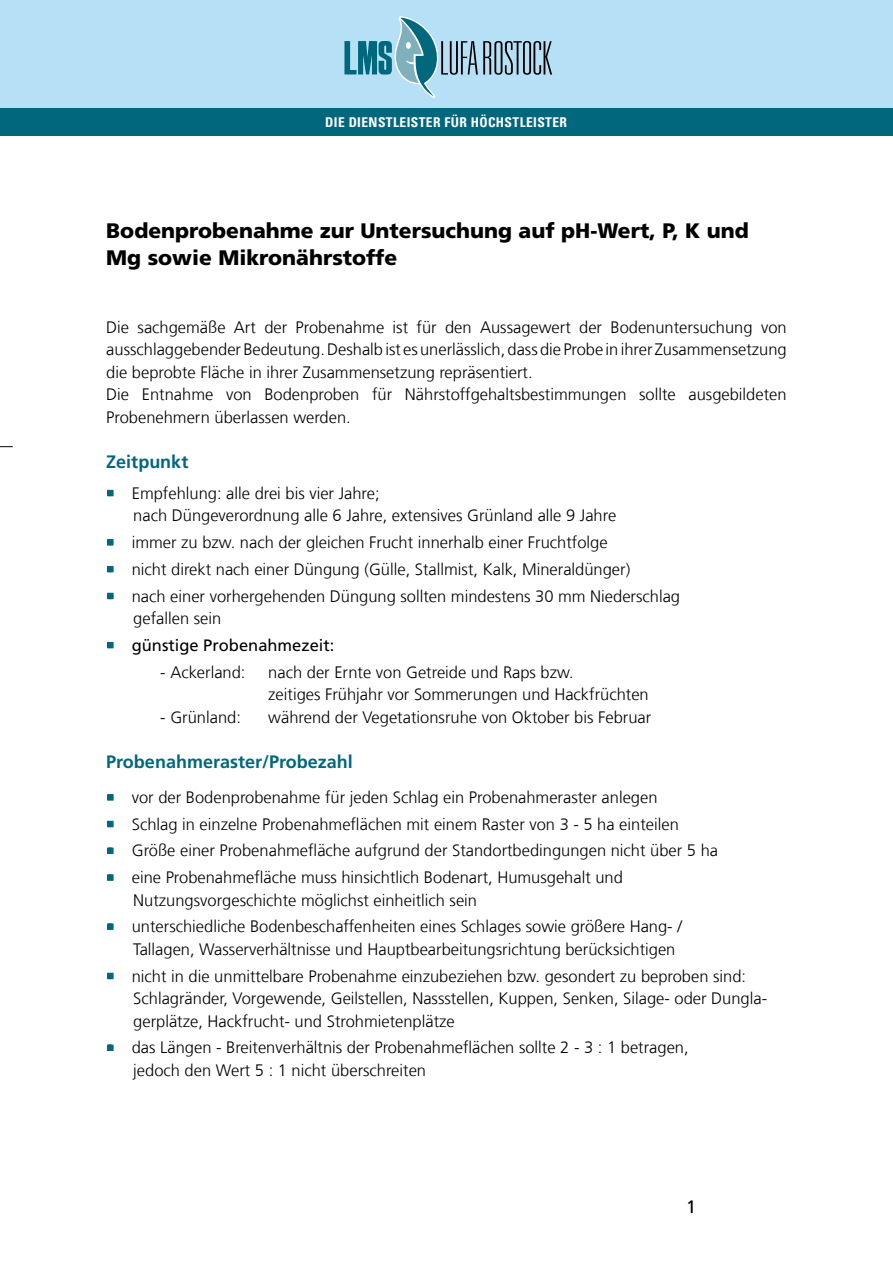
<style>
.page{position:relative;width:893px;height:1263px;background:#fff}
.page>*{position:absolute;margin:0;border:0;box-sizing:border-box;transform-origin:0 0}
.t1{font:900 21px/27px "Frutiger LT Com";color:#000}
.t2{font:700 18px "Frutiger LT Com";color:#00677c}
.t3{font:18px "Frutiger LT Com";color:#000}
.t4{font:300 16.5px/22.5px "Frutiger LT Com";color:#000}
.t5{font:16.5px "Frutiger LT Com";color:#000}
.t6{font:13.5px "Univers Com 67 Bold Cond";letter-spacing:.03em;color:#fff}
</style>
<div class="page">
<svg style="left:0;top:446px;width:13px;height:1px"></svg>
<div style="left:0;top:0;width:893px;height:108px;background:#b5e0f5"></div>
<div style="left:0;top:108px;width:893px;height:28px;background:#00677c"></div>
<svg style="left:344px;top:16px;width:208px;height:82px"></svg>
<svg style="left:107px;top:490px;width:6px;height:6px"></svg>
<svg style="left:107px;top:539px;width:6px;height:6px"></svg>
<svg style="left:107px;top:566px;width:6px;height:6px"></svg>
<svg style="left:107px;top:593px;width:7px;height:6px"></svg>
<svg style="left:107px;top:642px;width:6px;height:6px"></svg>
<svg style="left:107px;top:794px;width:7px;height:6px"></svg>
<svg style="left:107px;top:821px;width:6px;height:6px"></svg>
<svg style="left:107px;top:848px;width:6px;height:6px"></svg>
<svg style="left:107px;top:874px;width:6px;height:7px"></svg>
<svg style="left:107px;top:923px;width:6px;height:7px"></svg>
<svg style="left:107px;top:973px;width:6px;height:6px"></svg>
<svg style="left:107px;top:1045px;width:6px;height:6px"></svg>
<p class="t6" style="left:325px;top:114px;width:243px">DIE DIENSTLEISTER FÜR HÖCHSTLEISTER</p>
<p class="t1" style="left:106px;top:218px;width:644px">Bodenprobenahme zur Untersuchung auf pH-Wert, P, K und<br>Mg sowie Mikronährstoffe</p>
<p class="t4" style="left:106px;top:316px;width:682px">Die sachgemäße Art der Probenahme ist für den Aussagewert der Bodenuntersuchung von ausschlaggebender Bedeutung. Deshalb ist es unerlässlich, dass die Probe in ihrer Zusammensetzung die beprobte Fläche in ihrer Zusammensetzung repräsentiert.<br>Die Entnahme von Bodenproben für Nährstoffgehaltsbestimmungen sollte ausgebildeten Probenehmern überlassen werden.</p>
<p class="t2" style="left:106px;top:451px;width:84px">Zeitpunkt</p>
<p class="t4" style="left:133px;top:482px;width:484px;text-indent:-27px">• Empfehlung: alle drei bis vier Jahre;<br>nach Düngeverordnung alle 6 Jahre, extensives Grünland alle 9 Jahre</p>
<p class="t4" style="left:106px;top:531px;width:503px">• immer zu bzw. nach der gleichen Frucht innerhalb einer Fruchtfolge</p>
<p class="t4" style="left:106px;top:558px;width:525px">• nicht direkt nach einer Düngung (Gülle, Stallmist, Kalk, Mineraldünger)</p>
<p class="t4" style="left:133px;top:585px;width:548px;text-indent:-27px">• nach einer vorhergehenden Düngung sollten mindestens 30 mm Niederschlag gefallen sein</p>
<p class="t5" style="left:106px;top:635px;width:230px">• günstige Probenahmezeit:</p>
<p class="t4" style="left:160px;top:661px;width:87px">- Ackerland:</p>
<p class="t4" style="left:268px;top:661px;width:382px">nach der Ernte von Getreide und Raps bzw.<br>zeitiges Frühjahr vor Sommerungen und Hackfrüchten</p>
<p class="t4" style="left:160px;top:706px;width:82px">- Grünland:</p>
<p class="t4" style="left:268px;top:706px;width:384px">während der Vegetationsruhe von Oktober bis Februar</p>
<p class="t2" style="left:106px;top:751px;width:248px">Probenahmeraster/Probezahl</p>
<p class="t4" style="left:106px;top:786px;width:553px">• vor der Bodenprobenahme für jeden Schlag ein Probenahmeraster anlegen</p>
<p class="t4" style="left:106px;top:813px;width:574px">• Schlag in einzelne Probenahmeflächen mit einem Raster von 3 - 5 ha einteilen</p>
<p class="t4" style="left:106px;top:839px;width:613px">• Größe einer Probenahmefläche aufgrund der Standortbedingungen nicht über 5 ha</p>
<p class="t4" style="left:133px;top:866px;width:491px;text-indent:-27px">• eine Probenahmefläche muss hinsichtlich Bodenart, Humusgehalt und<br>Nutzungsvorgeschichte möglichst einheitlich sein</p>
<p class="t4" style="left:133px;top:915px;width:550px;text-indent:-27px">• unterschiedliche Bodenbeschaffenheiten eines Schlages sowie größere Hang- /<br>Tallagen, Wasserverhältnisse und Hauptbearbeitungsrichtung berücksichtigen</p>
<p class="t4" style="left:133px;top:965px;width:635px;text-indent:-27px">• nicht in die unmittelbare Probenahme einzubeziehen bzw. gesondert zu beproben sind:<br>Schlagränder, Vorgewende, Geilstellen, Nassstellen, Kuppen, Senken, Silage- oder Dungla&shy;gerplätze, Hackfrucht- und Strohmietenplätze</p>
<p class="t4" style="left:133px;top:1036px;width:557px;text-indent:-27px">• das Längen - Breitenverhältnis der Probenahmeflächen sollte 2 - 3 : 1 betragen, jedoch den Wert 5 : 1 nicht überschreiten</p>
<p class="t3" style="left:686px;top:1196px;width:12px">1</p>
</div>
